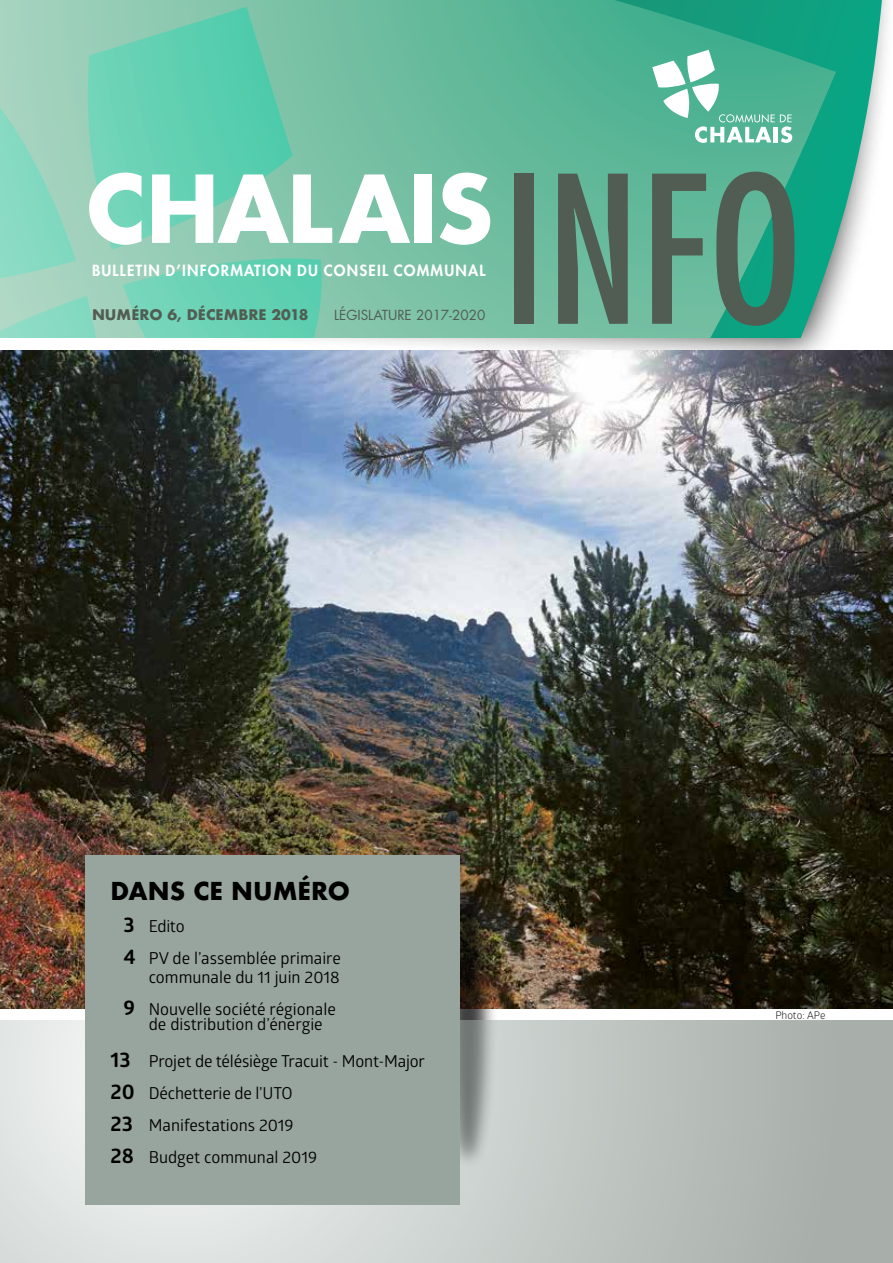
<style>
.page{position:relative;width:893px;height:1263px;background:#fff}
.page>*{position:absolute;margin:0;border:0;box-sizing:border-box;transform-origin:0 0}
.t1{font:condensed 199.2px "Futura";color:#515d53}
.t2{font:700 90.75px "Futura";letter-spacing:-.04em;color:#fff}
.t3{font:700 24px "Futura";color:#000}
.t4{font:16.5px/32px "Glober";color:#000}
.t5{font:800 15px "Futura";letter-spacing:.08em;color:#fff}
.t6{font:700 14.25px "Futura";color:#515d53}
.t7{font:13.5px "Futura";color:#515d53}
.t8{font:10.5px "Glober";color:#000}
.s1{font-weight:700;font-size:21px}
</style>
<div class="page">
<div style="left:0;top:0;width:893px;height:370px;background:#000;opacity:.7"></div>
<svg style="left:836px;top:0;width:46px;height:338px"></svg>
<svg style="left:0;top:0;width:836px;height:338px;background:#63b99c"></svg>
<img style="left:0;top:351px;width:893px;height:657px">
<svg style="left:86px;top:7px;width:207px;height:243px;background:#6fcdb1"></svg>
<svg style="left:0;top:88px;width:76px;height:199px;background:#95d5bf"></svg>
<svg style="left:123px;top:258px;width:200px;height:80px;background:#6ed1b4"></svg>
<svg style="left:0;top:296px;width:111px;height:42px;background:#98d7c2"></svg>
<svg style="left:652px;top:50px;width:140px;height:93px"></svg>
<div style="left:437px;top:869px;width:61px;height:302px;background:#000;opacity:.75"></div>
<svg style="left:0;top:1020px;width:893px;height:243px;background:#c1c7c4"></svg>
<div style="left:85px;top:855px;width:374px;height:350px;background:#98a59f"></div>
<h2 class="t2" style="left:85px;top:143px;width:411px">CHALAIS</h2>
<p class="t5" style="left:92px;top:260px;width:395px">BULLETIN D’INFORMATION DU CONSEIL COMMUNAL</p>
<p class="t6" style="left:92px;top:304px;width:218px">NUMÉRO 6, DÉCEMBRE 2018</p>
<p class="t7" style="left:334px;top:305px;width:153px">LÉGISLATURE 2017-2020</p>
<h1 class="t1" style="left:502px;top:125px;width:303px">INFO</h1>
<h3 class="t3" style="left:111px;top:873px;width:241px">DANS CE NUMÉRO</h3>
<p class="t4" style="left:124px;top:909px;width:219px"><span class="s1">3</span> Edito<br><span class="s1">4</span> PV de l’assemblée primaire</p>
<p class="t4" style="left:124px;top:960px;width:218px;text-align:right">communale du 11 juin 2018<br><span class="s1">9</span> Nouvelle société régionale</p>
<p class="t4" style="left:149px;top:1007px;width:175px">de distribution d’énergie</p>
<p class="t4" style="left:111px;top:1044px;width:316px"><span class="s1">13</span> Projet de télésiège Tracuit - Mont-Major<br><span class="s1">20</span> Déchetterie de l’UTO<br><span class="s1">23</span> Manifestations 2019<br><span class="s1">28</span> Budget communal 2019</p>
<p class="t8" style="left:775px;top:1007px;width:52px">Photo: APe</p>
</div>
